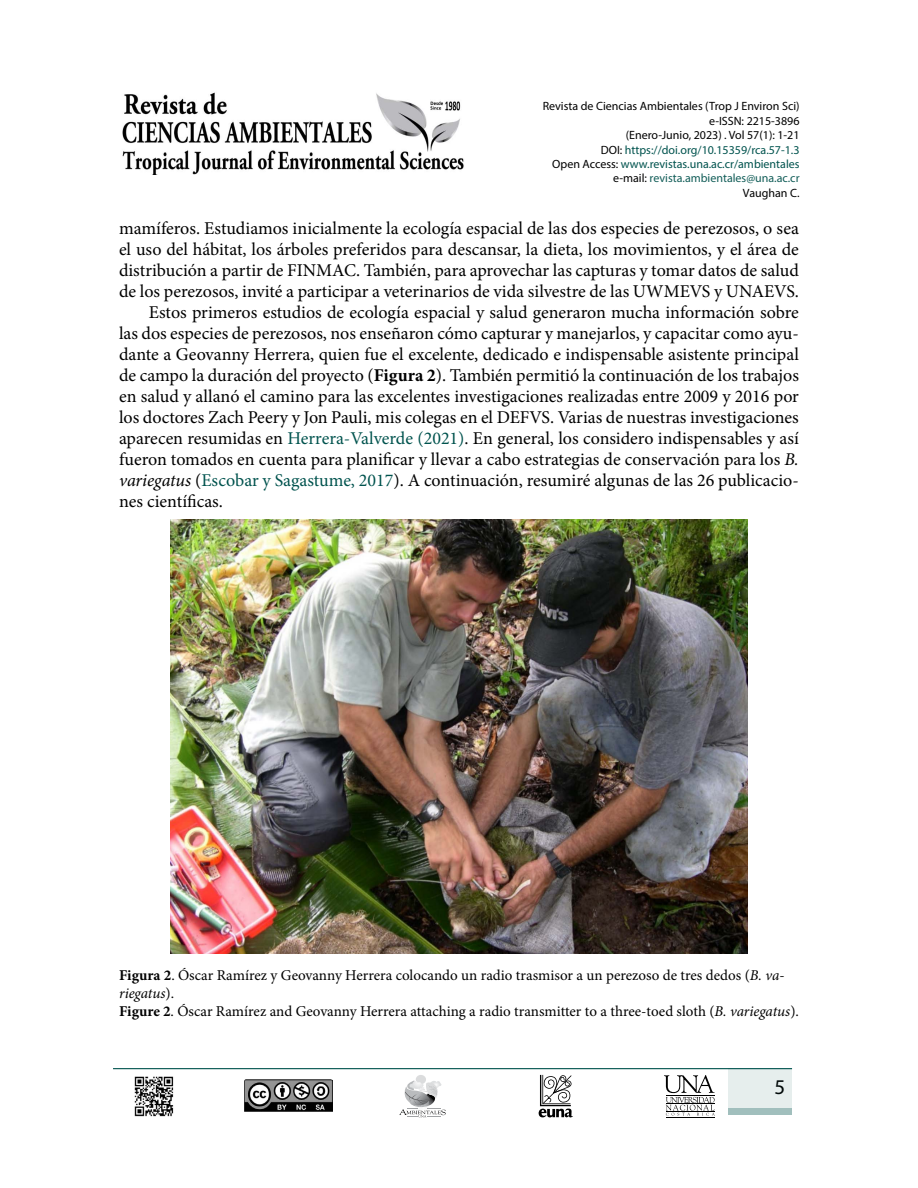
<style>
.page{position:relative;width:918px;height:1188px;background:#fff}
.page>*{position:absolute;margin:0;border:0;box-sizing:border-box;transform-origin:0 0}
.t1{font:21px "Myriad Pro";color:#000}
.t2{font:18px "Minion Pro";color:#000}
.t3{font:15px/18px "Minion Pro";color:#000}
.t4{font:12px/14.4px "Myriad Pro";color:#000;text-align:right}
.s1{color:#00534e}
.s2{color:#135e59}
.s3{font-weight:700}
.s4{font-style:italic}
</style>
<div class="page">
<svg style="left:539px;top:1075px;width:34px;height:42px"></svg>
<div style="left:416px;top:1075px;width:10px;height:9px;background:#dbdcdd;border-radius:50%"></div>
<svg style="left:399px;top:1081px;width:47px;height:36px"></svg>
<hr style="left:666px;top:1117px;width:48px;height:1px;background:#000">
<svg style="left:664px;top:1075px;width:51px;height:41px"></svg>
<hr style="left:113px;top:1068px;width:679px;height:1px;background:#00534e">
<div style="left:729px;top:1068px;width:63px;height:46px;background:#e6eeed"></div>
<div style="left:729px;top:1108px;width:63px;height:6px;background:#a1bfbd"></div>
<img style="left:244px;top:1080px;width:89px;height:31px">
<img style="left:134px;top:1076px;width:40px;height:41px">
<img style="left:122px;top:92px;width:342px;height:83px">
<img style="left:171px;top:519px;width:576px;height:434px">
<p class="t4" style="left:543px;top:99px;width:258px">Revista de Ciencias Ambientales (Trop J Environ Sci) e-ISSN: 2215-3896<br>(Enero-Junio, 2023) . Vol 57(1): 1-21<br>DOI: <span class="s1">https://doi.org/10.15359/rca.57-1.3<br></span>Open Access: <span class="s1">www.revistas.una.ac.cr/ambientales </span>e-mail: <span class="s2">revista.ambientales@una.ac.cr<br></span>Vaughan C.</p>
<p class="t2" style="left:119px;top:216px;width:681px">mamíferos. Estudiamos inicialmente la ecología espacial de las dos especies de perezosos, o sea</p>
<p class="t2" style="left:119px;top:237px;width:681px">el uso del hábitat, los árboles preferidos para descansar, la dieta, los movimientos, y el área de</p>
<p class="t2" style="left:119px;top:258px;width:681px">distribución a partir de FINMAC. También, para aprovechar las capturas y tomar datos de salud</p>
<p class="t2" style="left:119px;top:279px;width:681px">de los perezosos, invité a participar a veterinarios de vida silvestre de las UWMEVS y UNAEVS.</p>
<p class="t2" style="left:149px;top:300px;width:652px">Estos primeros estudios de ecología espacial y salud generaron mucha información sobre</p>
<p class="t2" style="left:119px;top:321px;width:681px">las dos especies de perezosos, nos enseñaron cómo capturar y manejarlos, y capacitar como ayu-</p>
<p class="t2" style="left:119px;top:342px;width:681px">dante a Geovanny Herrera, quien fue el excelente, dedicado e indispensable asistente principal</p>
<p class="t2" style="left:119px;top:363px;width:681px">de campo la duración del proyecto (<span class="s3">Figura 2</span>). También permitió la continuación de los trabajos</p>
<p class="t2" style="left:119px;top:384px;width:681px">en salud y allanó el camino para las excelentes investigaciones realizadas entre 2009 y 2016 por</p>
<p class="t2" style="left:119px;top:405px;width:681px">los doctores Zach Peery y Jon Pauli, mis colegas en el DEFVS. Varias de nuestras investigaciones</p>
<p class="t2" style="left:119px;top:426px;width:681px">aparecen resumidas en <span class="s1">Herrera-Valverde (2021)</span>. En general, los considero indispensables y así</p>
<p class="t2" style="left:119px;top:447px;width:681px">fueron tomados en cuenta para planificar y llevar a cabo estrategias de conservación para los <span class="s4">B.</span></p>
<p class="t2" style="left:119px;top:468px;width:681px"><span class="s4">variegatus</span> (<span class="s1">Escobar y Sagastume, 2017</span>). A continuación, resumiré algunas de las 26 publicacio-</p>
<p class="t2" style="left:119px;top:489px;width:105px">nes científicas.</p>
<p class="t3" style="left:119px;top:966px;width:681px"><span class="s3">Figura 2</span>. Óscar Ramírez y Geovanny Herrera colocando un radio trasmisor a un perezoso de tres dedos (<span class="s4">B. va&shy;riegatus</span>).<br><span class="s3">Figure 2</span>. Óscar Ramírez and Geovanny Herrera attaching a radio transmitter to a three-toed sloth (<span class="s4">B. variegatus</span>).</p>
<p class="t1" style="left:774px;top:1074px;width:12px">5</p>
</div>
